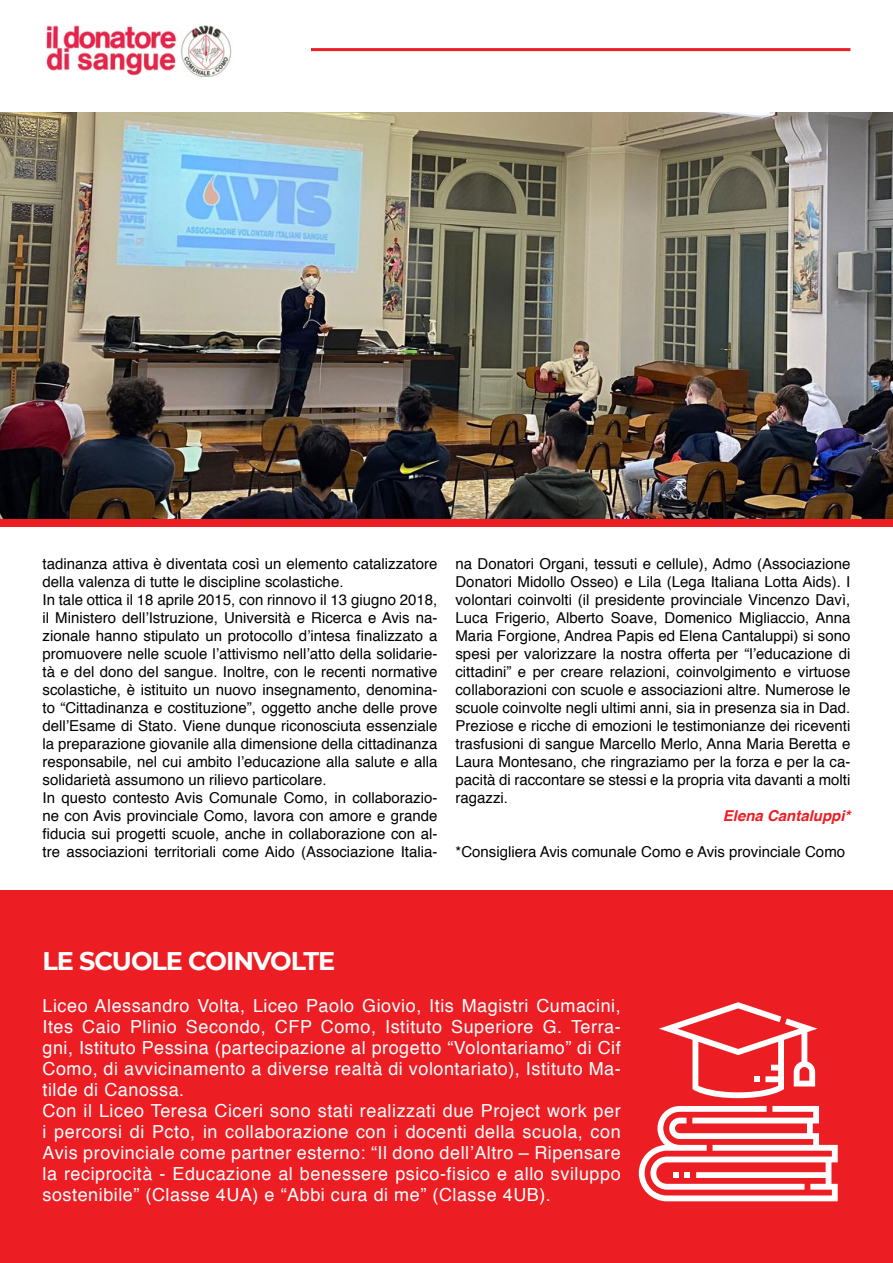
<style>
.page{position:relative;width:893px;height:1263px;background:#fff}
.page>*{position:absolute;margin:0;border:0;box-sizing:border-box;transform-origin:0 0}
.t1{font:700 25.5px "Montserrat";letter-spacing:-.04em;color:#fff}
.t2{font:18px/21px "Helvetica";letter-spacing:.03em;color:#fff}
.t3{font:15px/18px "Helvetica";color:#000}
.t4{font:italic 700 15px "Helvetica";color:#ed1d24}
</style>
<div class="page">
<img style="left:45px;top:26px;width:187px;height:50px">
<hr style="left:239px;top:48px;width:611px;height:3px;background:#ed1d24">
<div style="left:235px;top:32px;width:75px;height:42px;background:#fff"></div>
<div style="left:0;top:891px;width:893px;height:372px;background:#ed1d24"></div>
<svg style="left:639px;top:1106px;width:199px;height:95px"></svg>
<svg style="left:659px;top:1002px;width:158px;height:96px"></svg>
<img style="left:0;top:113px;width:893px;height:406px">
<hr style="left:892px;top:204px;width:1px;height:601px;background:#ed1d24">
<div style="left:0;top:519px;width:893px;height:8px;background:#ed1d24"></div>
<p class="t3" style="left:43px;top:556px;width:396px">tadinanza attiva è diventata così un elemento catalizzatore della valenza di tutte le discipline scolastiche.<br>In tale ottica il 18 aprile 2015, con rinnovo il 13 giugno 2018, il Ministero dell’Istruzione, Università e Ricerca e Avis na&shy;zionale hanno stipulato un protocollo d’intesa finalizzato a promuovere nelle scuole l’attivismo nell’atto della solidarie&shy;tà e del dono del sangue. Inoltre, con le recenti normative scolastiche, è istituito un nuovo insegnamento, denomina&shy;to “Cittadinanza e costituzione”, oggetto anche delle prove dell’Esame di Stato. Viene dunque riconosciuta essenziale la preparazione giovanile alla dimensione della cittadinanza responsabile, nel cui ambito l’educazione alla salute e alla solidarietà assumono un rilievo particolare.<br>In questo contesto Avis Comunale Como, in collaborazio&shy;ne con Avis provinciale Como, lavora con amore e grande fiducia sui progetti scuole, anche in collaborazione con al&shy;tre associazioni territoriali come Aido (Associazione Italia-</p>
<p class="t3" style="left:455px;top:556px;width:396px;text-align:justify">na Donatori Organi, tessuti e cellule), Admo (Associazione Donatori Midollo Osseo) e Lila (Lega Italiana Lotta Aids). I volontari coinvolti (il presidente provinciale Vincenzo Davì, Luca Frigerio, Alberto Soave, Domenico Migliaccio, Anna Maria Forgione, Andrea Papis ed Elena Cantaluppi) si sono spesi per valorizzare la nostra offerta per “l’educazione di cittadini” e per creare relazioni, coinvolgimento e virtuose collaborazioni con scuole e associazioni altre. Numerose le scuole coinvolte negli ultimi anni, sia in presenza sia in Dad.<br>Preziose e ricche di emozioni le testimonianze dei riceventi trasfusioni di sangue Marcello Merlo, Anna Maria Beretta e Laura Montesano, che ringraziamo per la forza e per la ca&shy;pacità di raccontare se stessi e la propria vita davanti a molti ragazzi.</p>
<p class="t4" style="left:723px;top:804px;width:129px">Elena Cantaluppi*</p>
<p class="t3" style="left:455px;top:844px;width:391px">*Consigliera Avis comunale Como e Avis provinciale Como</p>
<h1 class="t1" style="left:43px;top:942px;width:294px">LE SCUOLE COINVOLTE</h1>
<p class="t2" style="left:43px;top:995px;width:580px">Liceo Alessandro Volta, Liceo Paolo Giovio, Itis Magistri Cumacini, Ites Caio Plinio Secondo, CFP Como, Istituto Superiore G. Terra&shy;gni, Istituto Pessina (partecipazione al progetto “Volontariamo” di Cif Como, di avvicinamento a diverse realtà di volontariato), Istituto Ma&shy;tilde di Canossa.<br>Con il Liceo Teresa Ciceri sono stati realizzati due Project work per i percorsi di Pcto, in collaborazione con i docenti della scuola, con Avis provinciale come partner esterno: “Il dono dell’Altro – Ripensare la reciprocità - Educazione al benessere psico-fisico e allo sviluppo sostenibile” (Classe 4UA) e “Abbi cura di me” (Classe 4UB).</p>
</div>
